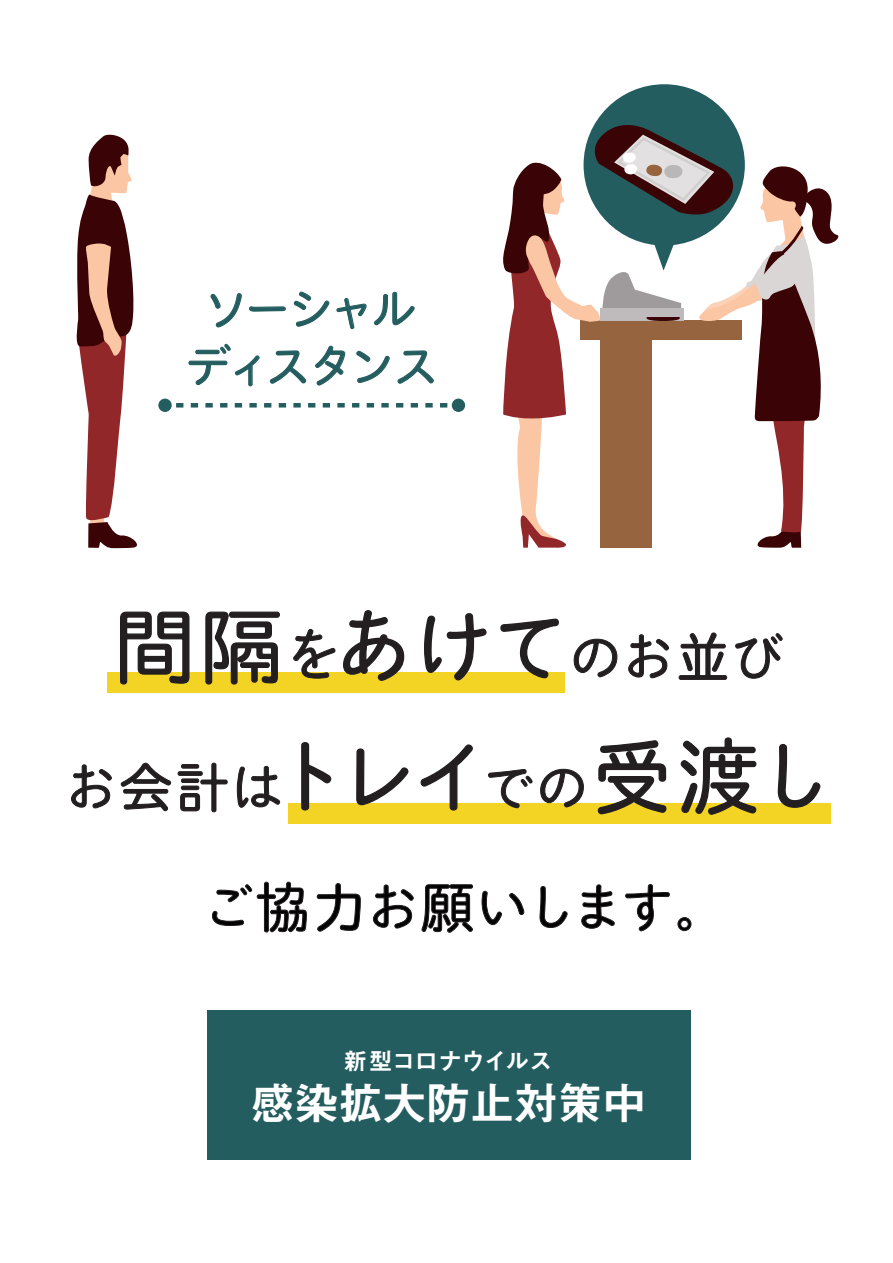
<style>
.page{position:relative;width:893px;height:1263px;background:#fff}
.page>*{position:absolute;margin:0;border:0;box-sizing:border-box;transform-origin:0 0}
.t1{font:83.25px "TB Chibi R Go Plus K Pro";color:#231f20}
.t2{font:54.45px "TB Chibi R Go Plus K Pro";letter-spacing:.005em;color:#231f20}
.t3{font:54.45px "TB Chibi R Go Plus K Pro";letter-spacing:-.005em;color:#030303}
.t4{font:47.55px/57.2px "TB Chibi R Go Plus K Pro";letter-spacing:-.13em;color:#245d5f;text-align:center}
.t5{font:44.85px "Midashi Go Pr 6 N MB31";letter-spacing:-.02em;color:#fff}
.t6{font:24px "Midashi Go Pr 6 N MB31";letter-spacing:-.035em;color:#fff}
.s1{font-size:60.45px}
.s2{font-size:54.45px}
.s3{font-size:83.25px}
</style>
<div class="page">
<div style="left:108px;top:672px;width:457px;height:20px;background:#f3d425"></div>
<div style="left:288px;top:803px;width:542px;height:20px;background:#f3d425"></div>
<svg style="left:120px;top:611px;width:70px;height:74px"></svg>
<svg style="left:205px;top:611px;width:75px;height:74px"></svg>
<svg style="left:293px;top:628px;width:43px;height:51px"></svg>
<svg style="left:343px;top:610px;width:62px;height:71px"></svg>
<svg style="left:424px;top:613px;width:63px;height:68px"></svg>
<svg style="left:500px;top:618px;width:59px;height:61px"></svg>
<svg style="left:573px;top:638px;width:45px;height:40px"></svg>
<svg style="left:628px;top:634px;width:41px;height:45px"></svg>
<svg style="left:678px;top:632px;width:50px;height:48px"></svg>
<svg style="left:735px;top:633px;width:48px;height:46px"></svg>
<svg style="left:210px;top:293px;width:32px;height:35px"></svg>
<svg style="left:249px;top:306px;width:37px;height:6px"></svg>
<svg style="left:293px;top:291px;width:37px;height:36px"></svg>
<svg style="left:336px;top:297px;width:31px;height:33px"></svg>
<svg style="left:374px;top:291px;width:41px;height:35px"></svg>
<svg style="left:188px;top:343px;width:72px;height:44px"></svg>
<svg style="left:269px;top:350px;width:38px;height:34px"></svg>
<svg style="left:315px;top:345px;width:31px;height:41px"></svg>
<svg style="left:356px;top:350px;width:34px;height:33px"></svg>
<svg style="left:397px;top:350px;width:37px;height:34px"></svg>
<svg style="left:71px;top:764px;width:41px;height:45px"></svg>
<svg style="left:120px;top:762px;width:51px;height:49px"></svg>
<svg style="left:177px;top:762px;width:51px;height:51px"></svg>
<svg style="left:236px;top:765px;width:44px;height:43px"></svg>
<svg style="left:301px;top:742px;width:31px;height:69px"></svg>
<svg style="left:356px;top:748px;width:53px;height:58px"></svg>
<svg style="left:420px;top:744px;width:53px;height:67px"></svg>
<svg style="left:488px;top:769px;width:45px;height:40px"></svg>
<svg style="left:540px;top:768px;width:44px;height:40px"></svg>
<svg style="left:597px;top:740px;width:70px;height:75px"></svg>
<svg style="left:680px;top:737px;width:77px;height:78px"></svg>
<svg style="left:777px;top:744px;width:44px;height:64px"></svg>
<svg style="left:212px;top:881px;width:95px;height:52px"></svg>
<svg style="left:316px;top:883px;width:45px;height:49px"></svg>
<svg style="left:373px;top:884px;width:41px;height:45px"></svg>
<svg style="left:421px;top:884px;width:52px;height:49px"></svg>
<svg style="left:481px;top:890px;width:44px;height:35px"></svg>
<svg style="left:539px;top:886px;width:29px;height:42px"></svg>
<svg style="left:581px;top:884px;width:34px;height:45px"></svg>
<svg style="left:625px;top:884px;width:45px;height:48px"></svg>
<svg style="left:677px;top:917px;width:15px;height:14px"></svg>
<div style="left:207px;top:1010px;width:483px;height:150px;background:#245d5f"></div>
<svg style="left:76px;top:134px;width:61px;height:414px"></svg>
<div style="left:584px;top:84px;width:161px;height:162px;background:#245d5f;border-radius:50%"></div>
<div style="left:452px;top:399px;width:13px;height:13px;background:#245d5f;border-radius:50%"></div>
<div style="left:158px;top:399px;width:14px;height:13px;background:#245d5f;border-radius:50%"></div>
<svg style="left:176px;top:403px;width:277px;height:4px"></svg>
<svg style="left:503px;top:116px;width:335px;height:432px"></svg>
<p class="t4" style="left:184px;top:276px;width:257px">ソーシャルディスタンス</p>
<h1 class="t1" style="left:113px;top:576px;width:673px">間隔<span class="s1">を</span>あけて<span class="s2">のお並び</span></h1>
<p class="t2" style="left:64px;top:741px;width:775px">お会計は<span class="s3">トレイ</span>での<span class="s3">受渡し</span></p>
<p class="t3" style="left:201px;top:861px;width:529px">ご協力お願いします。</p>
<p class="t6" style="left:343px;top:1042px;width:211px">新型コロナウイルス</p>
<p class="t5" style="left:250px;top:1067px;width:398px">感染拡大防止対策中</p>
</div>
